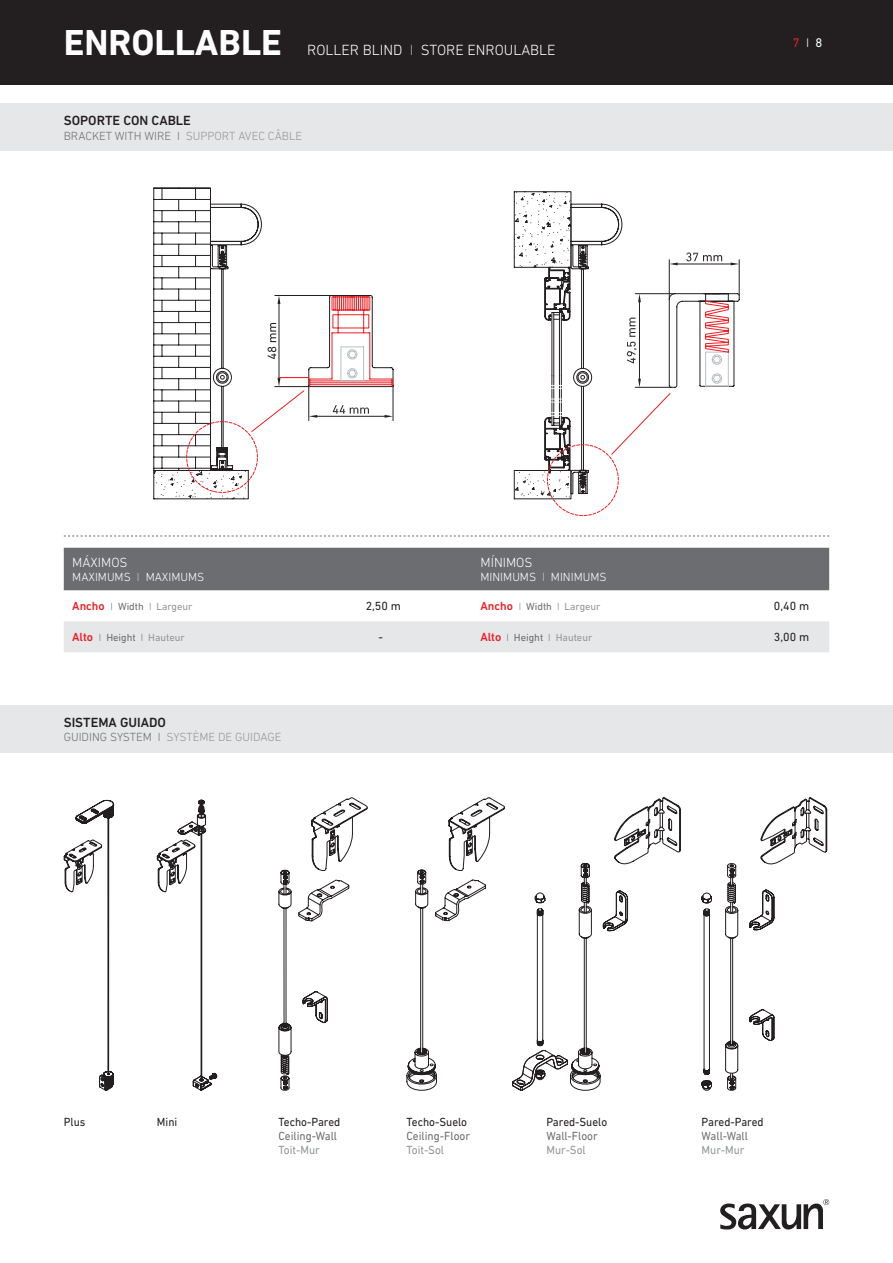
<style>
.page{position:relative;width:893px;height:1263px;background:#fff}
.page>*{position:absolute;margin:0;border:0;box-sizing:border-box;transform-origin:0 0}
.t1{font:700 36.75px "DIN Next LT Pro";color:#fff}
.t2{font:300 15px "DIN Next LT Pro";color:#fff}
.t3{font:500 13.5px "DIN Next LT Pro";color:#231f20}
.t4{font:300 13.5px "DIN Next LT Pro";color:#fff}
.DESCRIPCION_PRODUCTO{font:12.75px "DIN Next LT Pro";color:#ee1d23}
.t5{font:300 12px "DIN Next LT Pro";color:#939598}
.t6{font:12px "DIN Next LT Pro";color:#231f20;scale:.95 1}
.t7{font:12px "DIN Next LT Pro";color:#6c6d70;scale:.95 1}
.t8{font:300 12px "DIN Next LT Pro";color:#fff}
.t9{font:12px "DIN Next LT Pro";color:#939598;scale:.95 1}
.t10{font:12px "DIN Next LT Pro";color:#231f20}
.t11{font:10.5px "DIN Next LT Pro";color:#939598}
.s1{font-weight:300;color:#fff}
.s2{color:#fff}
.s3{font-weight:200}
.s4{color:#6c6d70}
.s5{font-weight:200;color:#231f20}
.s6{font-weight:500;font-size:12px;color:#ee1d23}
</style>
<div class="page">
<div style="left:0;top:0;width:893px;height:85px;background:#231f20"></div>
<svg style="left:720px;top:1199px;width:109px;height:30px"></svg>
<div style="left:64px;top:548px;width:765px;height:42px;background:#6c6d70"></div>
<div style="left:64px;top:621px;width:765px;height:31px;background:#e6e7e9"></div>
<svg style="left:153px;top:187px;width:419px;height:313px"></svg>
<svg style="left:186px;top:253px;width:554px;height:263px"></svg>
<hr style="left:279px;top:377px;width:30px;height:1px;background:#ee1d23">
<div style="left:0;top:104px;width:893px;height:47px;background:#e6e7e9"></div>
<div style="left:0;top:705px;width:893px;height:47px;background:#e6e7e9"></div>
<svg style="left:64px;top:536px;width:765px;height:1px"></svg>
<svg style="left:63px;top:800px;width:51px;height:291px"></svg>
<svg style="left:156px;top:799px;width:62px;height:292px"></svg>
<svg style="left:278px;top:797px;width:90px;height:294px"></svg>
<svg style="left:406px;top:797px;width:99px;height:294px"></svg>
<svg style="left:512px;top:797px;width:169px;height:294px"></svg>
<svg style="left:701px;top:797px;width:127px;height:294px"></svg>
<h1 class="t1" style="left:64px;top:21px;width:220px">ENROLLABLE</h1>
<p class="DESCRIPCION_PRODUCTO" style="left:793px;top:35px;width:31px">7 <span class="s1">I</span> <span class="s2">8</span></p>
<h2 class="t2" style="left:307px;top:41px;width:250px">ROLLER BLIND <span class="s3">I</span> STORE ENROULABLE</h2>
<p class="t3" style="left:64px;top:113px;width:129px">SOPORTE CON CABLE</p>
<p class="t5" style="left:64px;top:129px;width:240px"><span class="s4">BRACKET WITH WIRE</span> <span class="s5">I</span> SUPPORT AVEC CÂBLE</p>
<p class="t4" style="left:72px;top:554px;width:57px">MÁXIMOS</p>
<p class="t8" style="left:72px;top:570px;width:133px">MAXIMUMS <span class="s3">I</span> MAXIMUMS</p>
<p class="t4" style="left:480px;top:554px;width:54px">MÍNIMOS</p>
<p class="t8" style="left:480px;top:570px;width:128px">MINIMUMS <span class="s3">I</span> MINIMUMS</p>
<p class="t11" style="left:72px;top:601px;width:122px"><span class="s6">Ancho</span> <span class="s5">I</span> <span class="s4">Width</span> <span class="s5">I</span> Largeur</p>
<p class="t10" style="left:366px;top:599px;width:37px">2,50 m</p>
<p class="t11" style="left:480px;top:601px;width:122px"><span class="s6">Ancho</span> <span class="s5">I</span> <span class="s4">Width</span> <span class="s5">I</span> Largeur</p>
<p class="t10" style="left:774px;top:599px;width:37px">0,40 m</p>
<p class="t11" style="left:72px;top:632px;width:114px"><span class="s6">Alto</span> <span class="s5">I</span> <span class="s4">Height</span> <span class="s5">I</span> Hauteur</p>
<p class="t10" style="left:378px;top:630px;width:6px">-</p>
<p class="t11" style="left:480px;top:632px;width:113px"><span class="s6">Alto</span> <span class="s5">I</span> <span class="s4">Height</span> <span class="s5">I</span> Hauteur</p>
<p class="t10" style="left:774px;top:630px;width:37px">3,00 m</p>
<p class="t3" style="left:64px;top:714px;width:104px">SISTEMA GUIADO</p>
<p class="t5" style="left:64px;top:730px;width:219px"><span class="s4">GUIDING SYSTEM</span> <span class="s5">I</span> SYSTÈME DE GUIDAGE</p>
<p class="t6" style="left:64px;top:1115px;width:24px">Plus</p>
<p class="t6" style="left:157px;top:1115px;width:23px">Mini</p>
<p class="t6" style="left:278px;top:1115px;width:67px">Techo-Pared</p>
<p class="t7" style="left:278px;top:1129px;width:63px">Ceiling-Wall</p>
<p class="t9" style="left:278px;top:1143px;width:45px">Toit-Mur</p>
<p class="t6" style="left:406px;top:1115px;width:65px">Techo-Suelo</p>
<p class="t7" style="left:406px;top:1129px;width:68px">Ceiling-Floor</p>
<p class="t9" style="left:406px;top:1143px;width:41px">Toit-Sol</p>
<p class="t6" style="left:546px;top:1115px;width:66px">Pared-Suelo</p>
<p class="t7" style="left:546px;top:1129px;width:56px">Wall-Floor</p>
<p class="t9" style="left:546px;top:1143px;width:43px">Mur-Sol</p>
<p class="t6" style="left:702px;top:1115px;width:67px">Pared-Pared</p>
<p class="t7" style="left:702px;top:1129px;width:50px">Wall-Wall</p>
<p class="t9" style="left:702px;top:1143px;width:47px">Mur-Mur</p>
</div>
